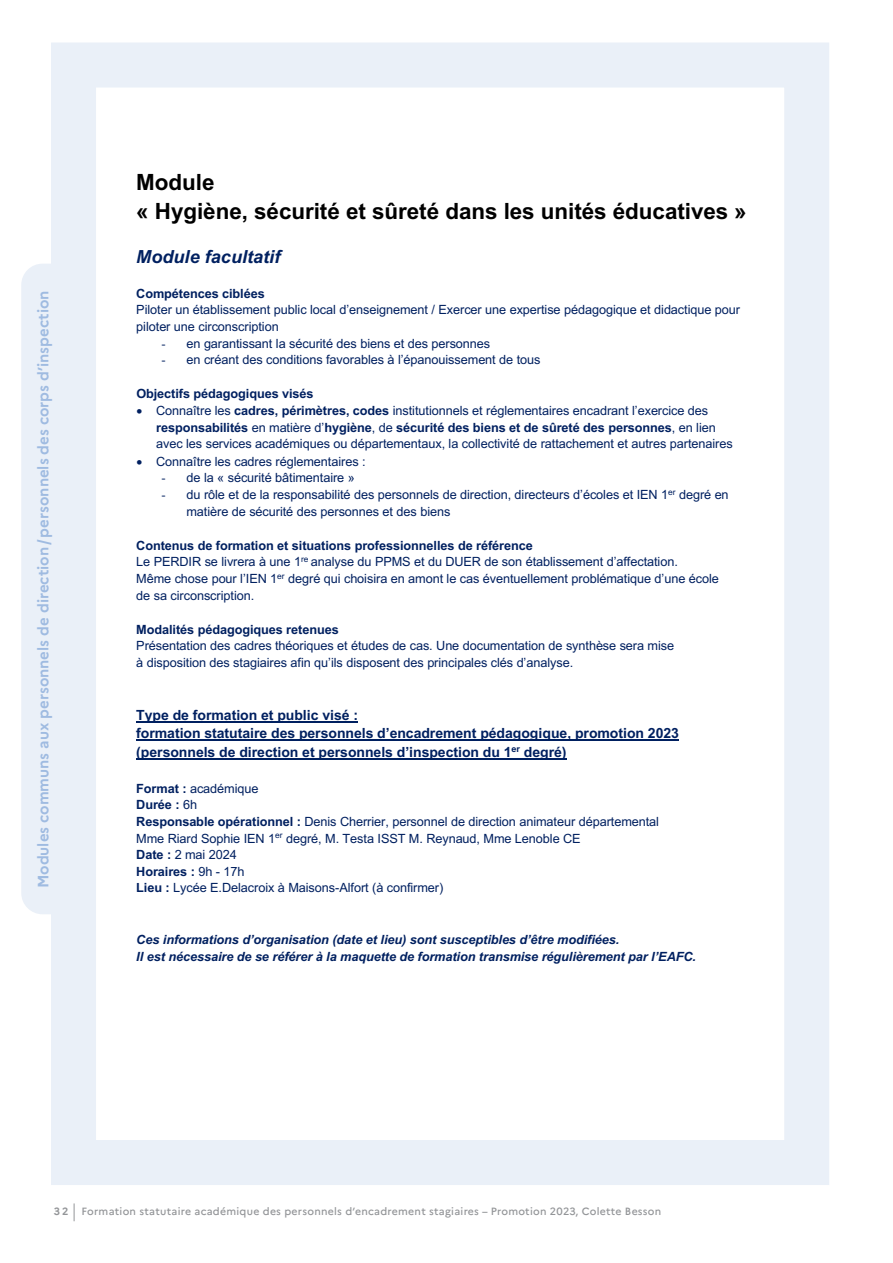
<style>
.page{position:relative;width:893px;height:1263px;background:#fff}
.page>*{position:absolute;margin:0;border:0;box-sizing:border-box;transform-origin:0 0}
.t1{font:700 22.5px/29.4px "Arial";color:#000}
.t2{font:italic 700 18.15px "Arial";color:#002060}
.t3{font:700 15px "Marianne";color:#9fbbe1}
.t4{font:700 14.1px/18.5px "Arial";letter-spacing:-.005em;color:#002060}
.t5{font:12.75px/16.6px "Arial";letter-spacing:-.005em;color:#002060}
.t6{font:italic 700 12.75px/16.4px "Arial";letter-spacing:-.005em;color:#002060}
.t7{font:700 12.75px "Arial";letter-spacing:-.005em;color:#002060}
.t8{font:500 10.5px "Marianne";letter-spacing:.025em;color:#939598}
.s1{font-family:"Times New Roman"}
.s2{font-weight:700}
</style>
<div class="page">
<svg style="left:74px;top:1203px;width:1px;height:18px"></svg>
<hr style="left:136px;top:721px;width:222px;height:2px;background:#002060">
<hr style="left:136px;top:740px;width:543px;height:1px;background:#002060">
<hr style="left:136px;top:758px;width:431px;height:1px;background:#002060">
<div style="left:51px;top:43px;width:778px;height:1142px;border:45px solid #eaf0f8"></div>
<div style="left:21px;top:264px;width:62px;height:650px;background:#eaf0f8;border-radius:21px"></div>
<p class="t3" style="left:34px;top:888px;width:599px;rotate:-90deg">Modules communs aux personnels de direction/personnels des corps d’inspection</p>
<h1 class="t1" style="left:136px;top:167px;width:612px">Module<br>« Hygiène, sécurité et sûreté dans les unités éducatives »</h1>
<h2 class="t2" style="left:136px;top:244px;width:146px">Module facultatif</h2>
<p class="t7" style="left:136px;top:284px;width:130px">Compétences ciblées</p>
<p class="t5" style="left:136px;top:301px;width:605px">Piloter un établissement public local d’enseignement / Exercer une expertise pédagogique et didactique pour piloter une circonscription</p>
<p class="t5" style="left:161px;top:335px;width:330px"><span class="s1">-</span> en garantissant la sécurité des biens et des personnes</p>
<p class="t5" style="left:161px;top:351px;width:381px"><span class="s1">-</span> en créant des conditions favorables à l’épanouissement de tous</p>
<p class="t7" style="left:136px;top:384px;width:179px">Objectifs pédagogiques visés</p>
<p class="t5" style="left:156px;top:402px;width:578px;text-indent:-20px">• Connaître les <span class="s2">cadres, périmètres, codes</span> institutionnels et réglementaires encadrant l’exercice des <span class="s2">responsabilités</span> en matière d’<span class="s2">hygiène</span>, de <span class="s2">sécurité des biens et de sûreté des personnes</span>, en lien avec les services académiques ou départementaux, la collectivité de rattachement et autres partenaires</p>
<p class="t5" style="left:136px;top:453px;width:231px">• Connaître les cadres réglementaires :</p>
<p class="t5" style="left:161px;top:469px;width:195px"><span class="s1">-</span> de la « sécurité bâtimentaire »</p>
<p class="t5" style="left:187px;top:486px;width:544px;text-indent:-25px"><span class="s1">-</span> du rôle et de la responsabilité des personnels de direction, directeurs d’écoles et IEN 1<sup>er</sup> degré en matière de sécurité des personnes et des biens</p>
<p class="t5" style="left:136px;top:537px;width:584px"><span class="s2">Contenus de formation et situations professionnelles de référence<br></span>Le PERDIR se livrera à une 1<sup>re</sup> analyse du PPMS et du DUER de son établissement d’affectation.<br>Même chose pour l’IEN 1<sup>er</sup> degré qui choisira en amont le cas éventuellement problématique d’une école de sa circonscription.</p>
<p class="t7" style="left:136px;top:620px;width:204px">Modalités pédagogiques retenues</p>
<p class="t5" style="left:136px;top:637px;width:539px">Présentation des cadres théoriques et études de cas. Une documentation de synthèse sera mise à disposition des stagiaires afin qu’ils disposent des principales clés d’analyse.</p>
<p class="t4" style="left:136px;top:706px;width:544px">Type de formation et public visé :<br>formation statutaire des personnels d’encadrement pédagogique, promotion 2023 (personnels de direction et personnels d’inspection du 1<sup>er</sup> degré)</p>
<p class="t5" style="left:136px;top:780px;width:524px"><span class="s2">Format :</span> académique<br><span class="s2">Durée :</span> 6h<br><span class="s2">Responsable opérationnel :</span> Denis Cherrier, personnel de direction animateur départemental Mme Riard Sophie IEN 1<sup>er</sup> degré, M. Testa ISST M. Reynaud, Mme Lenoble CE<br><span class="s2">Date :</span> 2 mai 2024<br><span class="s2">Horaires :</span> 9h - 17h<br><span class="s2">Lieu :</span> Lycée E.Delacroix à Maisons-Alfort (à confirmer)</p>
<p class="t6" style="left:136px;top:932px;width:561px">Ces informations d’organisation (date et lieu) sont susceptibles d’être modifiées.<br>Il est nécessaire de se référer à la maquette de formation transmise régulièrement par l’EAFC.</p>
<p class="t8" style="left:54px;top:1205px;width:609px"><span class="s2">3 2</span> Formation statutaire académique des personnels d’encadrement stagiaires – Promotion 2023, Colette Besson</p>
</div>
